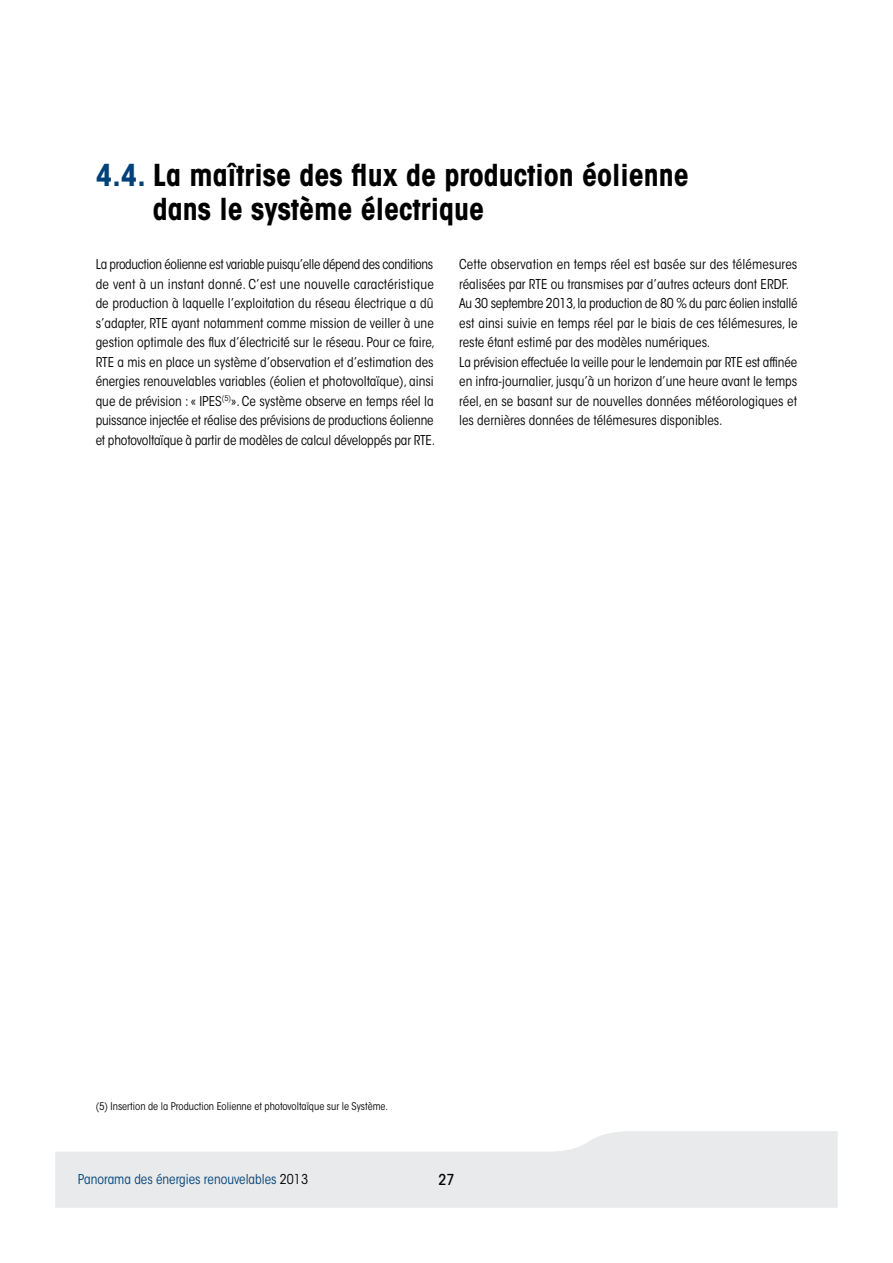
<style>
.page{position:relative;width:893px;height:1263px;background:#fff}
.page>*{position:absolute;margin:0;border:0;box-sizing:border-box;transform-origin:0 0}
.t1{font:700 condensed 30px/34.5px "ITC Avant Garde Std";color:#000}
.t2{font:500 condensed 15px "ITC Avant Garde Std";color:#000}
.t3{font:condensed 13.5px/19.5px "ITC Avant Garde Std";color:#000}
.t4{font:condensed 13.5px "ITC Avant Garde Std";color:#004179}
.t5{font:condensed 10.5px "ITC Avant Garde Std";color:#000}
.s1{color:#004179}
.s2{color:#000}
</style>
<div class="page">
<svg style="left:55px;top:1131px;width:783px;height:77px;fill:#e8eaeb"></svg>
<h1 class="t1" style="left:153px;top:157px;width:538px;text-indent:-57px"><span class="s1">4.4.</span> La maîtrise des flux de production éolienne dans le système électrique</h1>
<p class="t3" style="left:96px;top:255px;width:341px">La production éolienne est variable puisqu’elle dépend des conditions de vent à un instant donné. C’est une nouvelle caractéristique de production à laquelle l’exploitation du réseau électrique a dû s’adapter, RTE ayant notamment comme mission de veiller à une gestion optimale des flux d’électricité sur le réseau. Pour ce faire, RTE a mis en place un système d’observation et d’estimation des énergies renouvelables variables (éolien et photovoltaïque), ainsi que de prévision : « IPES<sup>(5)</sup>». Ce système observe en temps réel la puissance injectée et réalise des prévisions de productions éolienne et photovoltaïque à partir de modèles de calcul développés par RTE.</p>
<p class="t3" style="left:459px;top:255px;width:340px">Cette observation en temps réel est basée sur des télémesures réalisées par RTE ou transmises par d’autres acteurs dont ERDF.<br>Au 30 septembre 2013, la production de 80 % du parc éolien installé est ainsi suivie en temps réel par le biais de ces télémesures, le reste étant estimé par des modèles numériques.<br>La prévision effectuée la veille pour le lendemain par RTE est affinée en infra-journalier, jusqu’à un horizon d’une heure avant le temps réel, en se basant sur de nouvelles données météorologiques et les dernières données de télémesures disponibles.</p>
<p class="t5" style="left:96px;top:1099px;width:294px">(5) Insertion de la Production Eolienne et photovoltaïque sur le Système.</p>
<p class="t4" style="left:78px;top:1171px;width:232px">Panorama des énergies renouvelables <span class="s2">2013</span></p>
<p class="t2" style="left:438px;top:1170px;width:17px">27</p>
</div>
